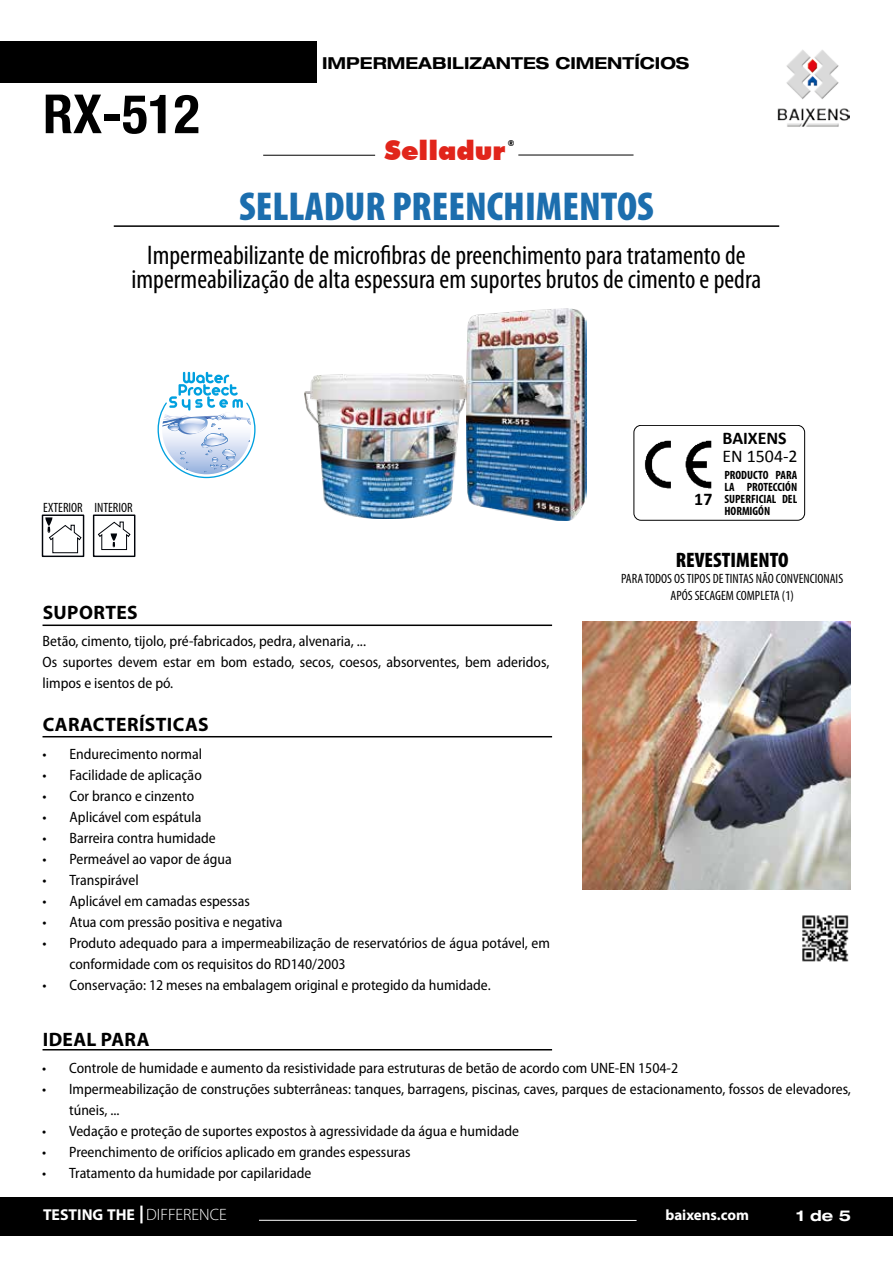
<style>
.page{position:relative;width:893px;height:1263px;background:#fff}
.page>*{position:absolute;margin:0;border:0;box-sizing:border-box;transform-origin:0 0}
.t1{font:700 condensed 54px "Helvetica Neue LT Com";color:#000}
.t2{font:900 condensed 40.5px "Myriad Pro";color:#1c6eae}
.t3{font:condensed 27px/24px "Myriad Pro";color:#000;text-align:center}
.t4{font:900 27px "Futura BT";color:#e1251b}
.t5{font:900 condensed 21px "Myriad Pro";color:#000}
.t6{font:700 19.5px "Myriad Pro";letter-spacing:.02em;color:#000}
.t7{font:700 17.85px "Calibri";color:#000}
.t8{font:17.85px "Calibri";color:#000}
.t9{font:700 expanded 16.5px "Helvetica Neue LT Pro";color:#000}
.t10{font:700 15.75px "Myriad Pro";color:#fff}
.t11{font:semi-condensed 15px/21px "Myriad Pro";color:#000}
.t12{font:700 15px "Myriad Pro";color:#fff}
.t13{font:700 expanded 15px "Helvetica Neue LT Pro";color:#fff}
.t14{font:condensed 13.5px/16.5px "Myriad Pro";color:#000;text-align:center}
.t15{font:700 condensed 12px/12px "Myriad Pro";color:#000;text-align:justify}
.t16{font:900 8.1px "Futura BT";color:#000}
.s1{font-weight:300;font-size:16.5px}
</style>
<div class="page">
<div style="left:1px;top:42px;width:316px;height:41px;background:#000"></div>
<hr style="left:114px;top:225px;width:665px;height:2px;background:#000">
<img style="left:777px;top:50px;width:72px;height:77px">
<hr style="left:518px;top:155px;width:115px;height:1px;background:#000">
<hr style="left:263px;top:155px;width:112px;height:1px;background:#000">
<div style="left:42px;top:514px;width:42px;height:43px;border:1px solid #01040a"></div>
<svg style="left:45px;top:517px;width:37px;height:36px"></svg>
<hr style="left:43px;top:624px;width:509px;height:2px;background:#000">
<hr style="left:43px;top:1049px;width:509px;height:1px;background:#000">
<hr style="left:43px;top:736px;width:509px;height:1px;background:#000">
<img style="left:466px;top:309px;width:121px;height:211px">
<img style="left:582px;top:621px;width:268px;height:269px">
<img style="left:802px;top:915px;width:47px;height:47px">
<img style="left:304px;top:374px;width:162px;height:145px">
<svg style="left:158px;top:372px;width:98px;height:106px"></svg>
<div style="left:0;top:1196px;width:893px;height:39px;background:#000"></div>
<hr style="left:140px;top:1205px;width:3px;height:18px;background:#fff">
<hr style="left:259px;top:1220px;width:378px;height:1px;background:#fff">
<div style="left:633px;top:425px;width:172px;height:96px;border:1px solid #000;border-radius:7px"></div>
<img style="left:644px;top:440px;width:68px;height:49px">
<div style="left:93px;top:514px;width:42px;height:43px;border:1px solid #01040a"></div>
<svg style="left:97px;top:521px;width:34px;height:29px"></svg>
<h1 class="t1" style="left:43px;top:82px;width:158px">RX-512</h1>
<p class="t9" style="left:322px;top:52px;width:369px">IMPERMEABILIZANTES CIMENTÍCIOS</p>
<h3 class="t4" style="left:385px;top:134px;width:123px">Selladur</h3>
<p class="t16" style="left:508px;top:138px;width:8px">®</p>
<h2 class="t2" style="left:239px;top:184px;width:416px">SELLADUR PREENCHIMENTOS</h2>
<h3 class="t3" style="left:132px;top:243px;width:631px">Impermeabilizante de microfibras de preenchimento para tratamento de impermeabilização de alta espessura em suportes brutos de cimento e pedra</h3>
<p class="t14" style="left:43px;top:499px;width:41px">EXTERIOR</p>
<p class="t14" style="left:94px;top:499px;width:40px">INTERIOR</p>
<h3 class="t6" style="left:43px;top:600px;width:97px">SUPORTES</h3>
<p class="t11" style="left:43px;top:631px;width:508px">Betão, cimento, tijolo, pré-fabricados, pedra, alvenaria, ...<br>Os suportes devem estar em bom estado, secos, coesos, absorventes, bem aderidos, limpos e isentos de pó.</p>
<h3 class="t6" style="left:43px;top:712px;width:168px">CARACTERÍSTICAS</h3>
<p class="t11" style="left:43px;top:743px;width:161px">• Endurecimento normal</p>
<p class="t11" style="left:43px;top:764px;width:161px">• Facilidade de aplicação</p>
<p class="t11" style="left:43px;top:785px;width:153px">• Cor branco e cinzento</p>
<p class="t11" style="left:43px;top:806px;width:160px">• Aplicável com espátula</p>
<p class="t11" style="left:43px;top:827px;width:175px">• Barreira contra humidade</p>
<p class="t11" style="left:43px;top:848px;width:191px">• Permeável ao vapor de água</p>
<p class="t11" style="left:43px;top:869px;width:98px">• Transpirável</p>
<p class="t11" style="left:43px;top:890px;width:209px">• Aplicável em camadas espessas</p>
<p class="t11" style="left:43px;top:911px;width:242px">• Atua com pressão positiva e negativa</p>
<p class="t11" style="left:70px;top:932px;width:482px;text-indent:-27px">• Produto adequado para a impermeabilização de reservatórios de água potável, em conformidade com os requisitos do RD140/2003</p>
<p class="t11" style="left:43px;top:974px;width:450px">• Conservação: 12 meses na embalagem original e protegido da humidade.</p>
<h3 class="t6" style="left:43px;top:1026px;width:108px">IDEAL PARA</h3>
<p class="t7" style="left:694px;top:488px;width:20px">17</p>
<p class="t7" style="left:722px;top:427px;width:66px">BAIXENS</p>
<p class="t8" style="left:722px;top:445px;width:77px">EN 1504-2</p>
<p class="t15" style="left:724px;top:469px;width:74px">PRODUCTO PARA LA PROTECCIÓN SUPERFICIAL DEL HORMIGÓN</p>
<h3 class="t5" style="left:676px;top:548px;width:114px">REVESTIMENTO</h3>
<p class="t14" style="left:621px;top:570px;width:223px">PARA TODOS OS TIPOS DE TINTAS NÃO CONVENCIONAIS<br>APÓS SECAGEM COMPLETA (1)</p>
<p class="t11" style="left:42px;top:1058px;width:638px">• Controle de humidade e aumento da resistividade para estruturas de betão de acordo com UNE-EN 1504-2</p>
<p class="t11" style="left:69px;top:1079px;width:783px;text-indent:-27px">• Impermeabilização de construções subterrâneas: tanques, barragens, piscinas, caves, parques de estacionamento, fossos de elevadores, túneis, ...</p>
<p class="t11" style="left:42px;top:1121px;width:478px">• Vedação e proteção de suportes expostos à agressividade da água e humidade</p>
<p class="t11" style="left:42px;top:1142px;width:370px">• Preenchimento de orifícios aplicado em grandes espessuras</p>
<p class="t11" style="left:42px;top:1163px;width:271px">• Tratamento da humidade por capilaridade</p>
<p class="t10" style="left:43px;top:1204px;width:185px">TESTING THE <span class="s1">DIFFERENCE</span></p>
<p class="t12" style="left:665px;top:1205px;width:85px">baixens.com</p>
<p class="t13" style="left:796px;top:1205px;width:56px">1 de 5</p>
</div>
